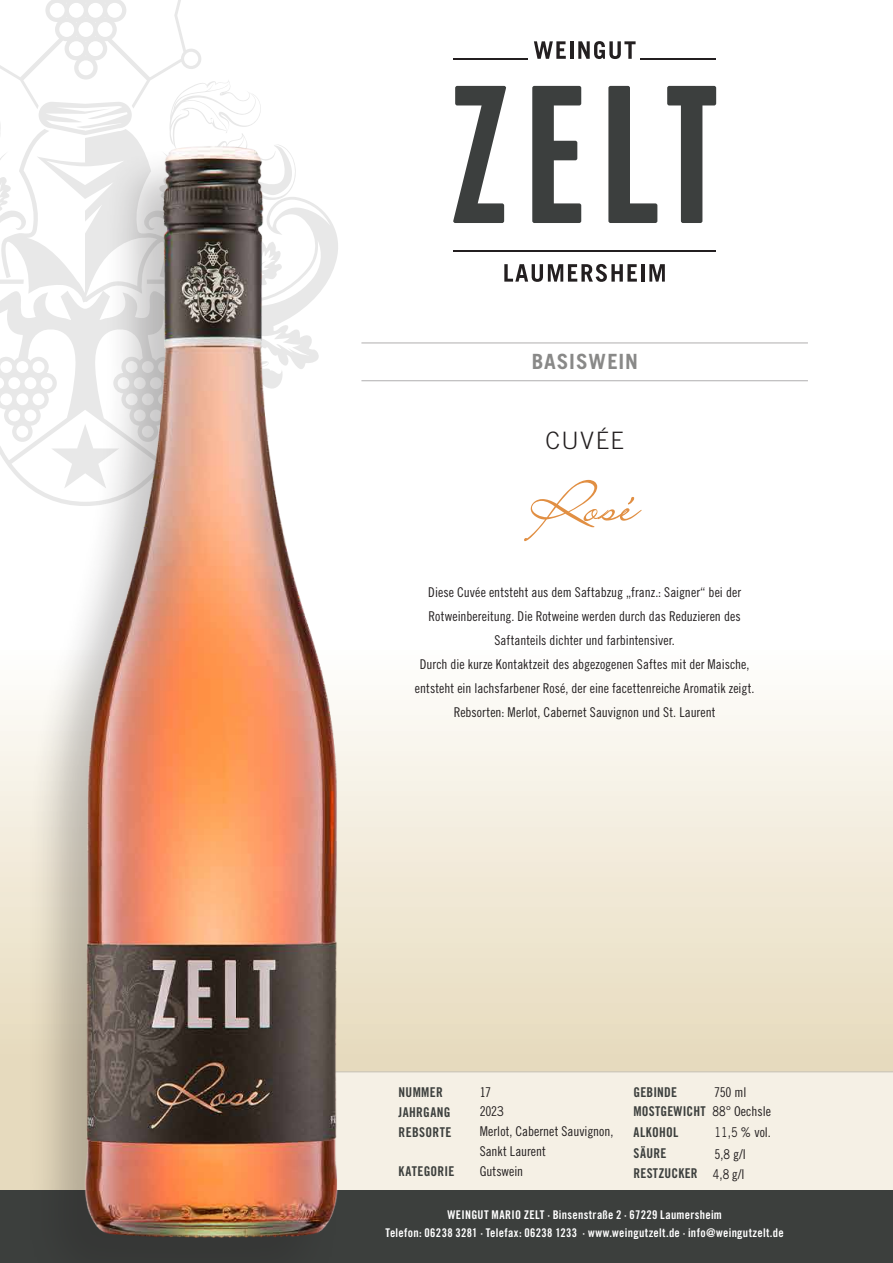
<style>
.page{position:relative;width:893px;height:1263px;background:#fff}
.page>*{position:absolute;margin:0;border:0;box-sizing:border-box;transform-origin:0 0}
.t1{font:54px "Liana";color:#e18f43}
.t2{font:300 24px "Trade Gothic LT Std";letter-spacing:.07em;color:#231f20}
.t3{font:700 21px "Trade Gothic LT Std";letter-spacing:.045em;color:#898988}
.t4{font:13.5px/24px "Trade Gothic LT Std Cn 18";color:#231f20}
.t5{font:13.5px/20.1px "Trade Gothic LT Std Bd Cn 20";letter-spacing:.015em;color:#3c3f3d}
.t6{font:12px/18px "Trade Gothic LT Std Bd Cn 20";letter-spacing:.025em;color:#fff;text-align:center}
.s1{font-family:"Trade Gothic LT Std";color:#231f20}
.s2{font-family:"Trade Gothic LT Std Cn 18";color:#231f20}
.s3{font-family:"Trade Gothic LT Std"}
</style>
<div class="page">
<svg style="left:425px;top:41px;width:468px;height:1030px"></svg>
<div style="left:425px;top:1071px;width:468px;height:120px;background:#f5f0e5"></div>
<svg style="left:0;top:0;width:201px;height:67px"></svg>
<div style="left:0;top:1191px;width:893px;height:72px;background:#3c3f3d"></div>
<hr style="left:641px;top:58px;width:75px;height:1px;background:#231f20">
<hr style="left:453px;top:58px;width:75px;height:1px;background:#231f20">
<svg style="left:453px;top:86px;width:263px;height:137px"></svg>
<svg style="left:534px;top:41px;width:32px;height:18px"></svg>
<hr style="left:570px;top:41px;width:3px;height:18px;background:#231f20">
<svg style="left:578px;top:41px;width:58px;height:18px"></svg>
<svg style="left:504px;top:264px;width:133px;height:18px"></svg>
<hr style="left:641px;top:264px;width:4px;height:18px;background:#231f20">
<svg style="left:649px;top:264px;width:16px;height:18px"></svg>
<hr style="left:453px;top:250px;width:263px;height:1px;background:#231f20">
<div style="left:24px;top:146px;width:317px;height:1117px;background:#373837"></div>
<img style="left:0;top:67px;width:425px;height:1170px">
<hr style="left:361px;top:380px;width:447px;height:1px;background:#b0aeaf">
<hr style="left:361px;top:343px;width:447px;height:1px;background:#b0aeaf">
<h3 class="t3" style="left:531px;top:349px;width:108px">BASISWEIN</h3>
<h2 class="t2" style="left:545px;top:426px;width:80px">CUVÉE</h2>
<h1 class="t1" style="left:530px;top:469px;width:111px">Rosé</h1>
<p class="t4" style="left:415px;top:580px;width:341px;text-align:center">Diese Cuvée entsteht aus dem Saftabzug „franz.: Saigner“ bei der Rotweinbereitung. Die Rotweine werden durch das Reduzieren des Saftanteils dichter und farbintensiver.<br>Durch die kurze Kontaktzeit des abgezogenen Saftes mit der Maische, entsteht ein lachsfarbener Rosé, der eine facettenreiche Aromatik zeigt.<br>Rebsorten: Merlot, Cabernet Sauvignon und St. Laurent</p>
<p class="t5" style="left:634px;top:1081px;width:45px">GEBINDE</p>
<p class="t4" style="left:714px;top:1079px;width:34px">750 ml</p>
<p class="t5" style="left:634px;top:1101px;width:139px;line-height:21px">MOSTGEWICHT <span class="s1">88</span><span class="s2">° Oechsle<br></span>ALKOHOL</p>
<p class="t4" style="left:480px;top:1083px;width:26px;line-height:18.8px">17<br>202<span class="s3">3</span></p>
<p class="t4" style="left:480px;top:1121px;width:135px;line-height:19.6px">Merlot, Cabernet Sauvignon,<br>Sankt Laurent<br>Gutswein</p>
<p class="t5" style="left:399px;top:1082px;width:54px">NUMMER<br>JAHRGANG<br>REBSORTE</p>
<p class="t5" style="left:399px;top:1160px;width:57px">KATEGORIE</p>
<p class="t4" style="left:715px;top:1120px;width:58px"><span class="s3">11,5</span> % vol.</p>
<p class="t5" style="left:634px;top:1142px;width:34px">SÄURE</p>
<p class="t4" style="left:715px;top:1142px;width:33px">5,<span class="s3">8</span> g/l</p>
<p class="t5" style="left:634px;top:1163px;width:113px">RESTZUCKER <span class="s1">4,8</span> <span class="s2">g/l</span></p>
<p class="t6" style="left:385px;top:1206px;width:400px">WEINGUT MARIO ZELT · Binsenstraße 2 · 67229 Laumersheim<br>Telefon: 06238 3281 · Telefax: 06238 1233 · www.weingutzelt.de · info@weingutzelt.de</p>
</div>
